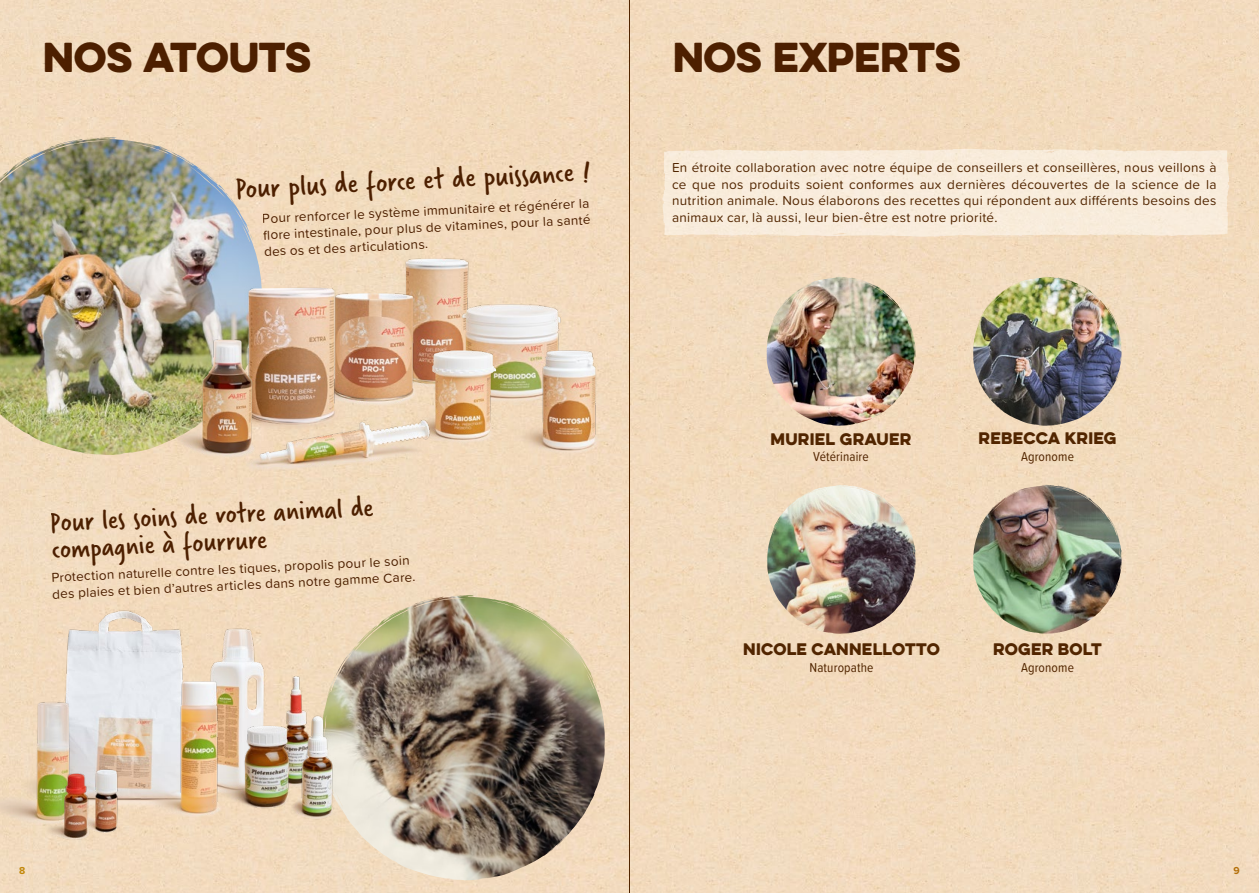
<style>
.page{position:relative;width:1259px;height:893px;background:#fff}
.page>*{position:absolute;margin:0;border:0;box-sizing:border-box;transform-origin:0 0}
.t1{font:37.5px "Eveleth Clean";letter-spacing:-.005em;color:#512500}
.t2{font:30.9px "Verveine";color:#512500}
.t3{font:30px/26.8px "Verveine";color:#512500}
.t4{font:15px "Eveleth Clean";letter-spacing:.02em;color:#512500}
.t5{font:13.5px/16.5px "Proxima Soft";letter-spacing:.02em;color:#512500;text-align:justify}
.t6{font:13.5px "Proxima Soft Cond";letter-spacing:.01em;color:#512500}
.t7{font:700 10.5px "Proxima Soft";color:#c28708}
.t8{font:700 10.5px "Proxima Soft";color:#b46f08}
</style>
<div class="page">
<img style="left:0;top:0;width:1259px;height:893px">
<img style="left:330px;top:595px;width:136px;height:97px">
<img style="left:293px;top:661px;width:31px;height:36px">
<img style="left:0;top:138px;width:108px;height:43px">
<img style="left:316px;top:224px;width:203px;height:52px">
<img style="left:442px;top:276px;width:171px;height:57px">
<img style="left:275px;top:241px;width:167px;height:92px">
<img style="left:11px;top:564px;width:214px;height:266px">
<img style="left:168px;top:600px;width:125px;height:97px">
<img style="left:136px;top:668px;width:121px;height:156px">
<img style="left:0;top:693px;width:97px;height:133px">
<img style="left:474px;top:298px;width:179px;height:179px">
<img style="left:367px;top:333px;width:148px;height:121px">
<img style="left:225px;top:394px;width:267px;height:87px">
<img style="left:174px;top:269px;width:193px;height:176px">
<img style="left:115px;top:320px;width:221px;height:147px">
<img style="left:219px;top:697px;width:110px;height:122px">
<img style="left:279px;top:699px;width:90px;height:125px">
<img style="left:114px;top:760px;width:24px;height:76px">
<img style="left:38px;top:754px;width:76px;height:88px">
<img style="left:771px;top:277px;width:73px;height:48px">
<img style="left:977px;top:485px;width:74px;height:48px">
<img style="left:977px;top:277px;width:74px;height:48px">
<img style="left:771px;top:485px;width:74px;height:48px">
<div style="left:662px;top:148px;width:567px;height:89px;background:#f8ecdb"></div>
<hr style="left:629px;top:0;width:1px;height:893px;background:#512500">
<h1 class="t1" style="left:43px;top:28px;width:270px">NOS ATOUTS</h1>
<h1 class="t1" style="left:672px;top:28px;width:291px">NOS EXPERTS</h1>
<h2 class="t2" style="left:234px;top:168px;width:357px;rotate:-3deg">Pour plus de force et de puissance !</h2>
<p class="t5" style="left:262px;top:211px;width:329px;rotate:-3deg">Pour renforcer le système immunitaire et régénérer la fl ore intestinale, pour plus de vitamines, pour la santé des os et des articulations.</p>
<h3 class="t3" style="left:50px;top:510px;width:325px;rotate:-3deg">Pour les soins de votre animal de compagnie à fourrure</h3>
<p class="t5" style="left:51px;top:569px;width:365px;rotate:-3deg">Protection naturelle contre les tiques, propolis pour le soin des plaies et bien d’autres articles dans notre gamme Care.</p>
<p class="t5" style="left:672px;top:159px;width:546px">En étroite collaboration avec notre équipe de conseillers et conseillères, nous veillons à ce que nos produits soient conformes aux dernières découvertes de la science de la nutrition animale. Nous élaborons des recettes qui répondent aux différents besoins des animaux car, là aussi, leur bien-être est notre priorité.</p>
<p class="t4" style="left:770px;top:427px;width:142px">MURIEL GRAUER</p>
<p class="t6" style="left:813px;top:447px;width:57px">Vétérinaire</p>
<p class="t4" style="left:978px;top:426px;width:139px">REBECCA KRIEG</p>
<p class="t6" style="left:1021px;top:447px;width:55px">Agronome</p>
<p class="t4" style="left:743px;top:637px;width:198px">NICOLE CANNELLOTTO</p>
<p class="t4" style="left:993px;top:637px;width:110px">ROGER BOLT</p>
<p class="t6" style="left:809px;top:657px;width:65px">Naturopathe</p>
<p class="t6" style="left:1021px;top:657px;width:55px">Agronome</p>
<p class="t7" style="left:19px;top:862px;width:8px">8</p>
<p class="t8" style="left:1233px;top:862px;width:8px">9</p>
</div>
